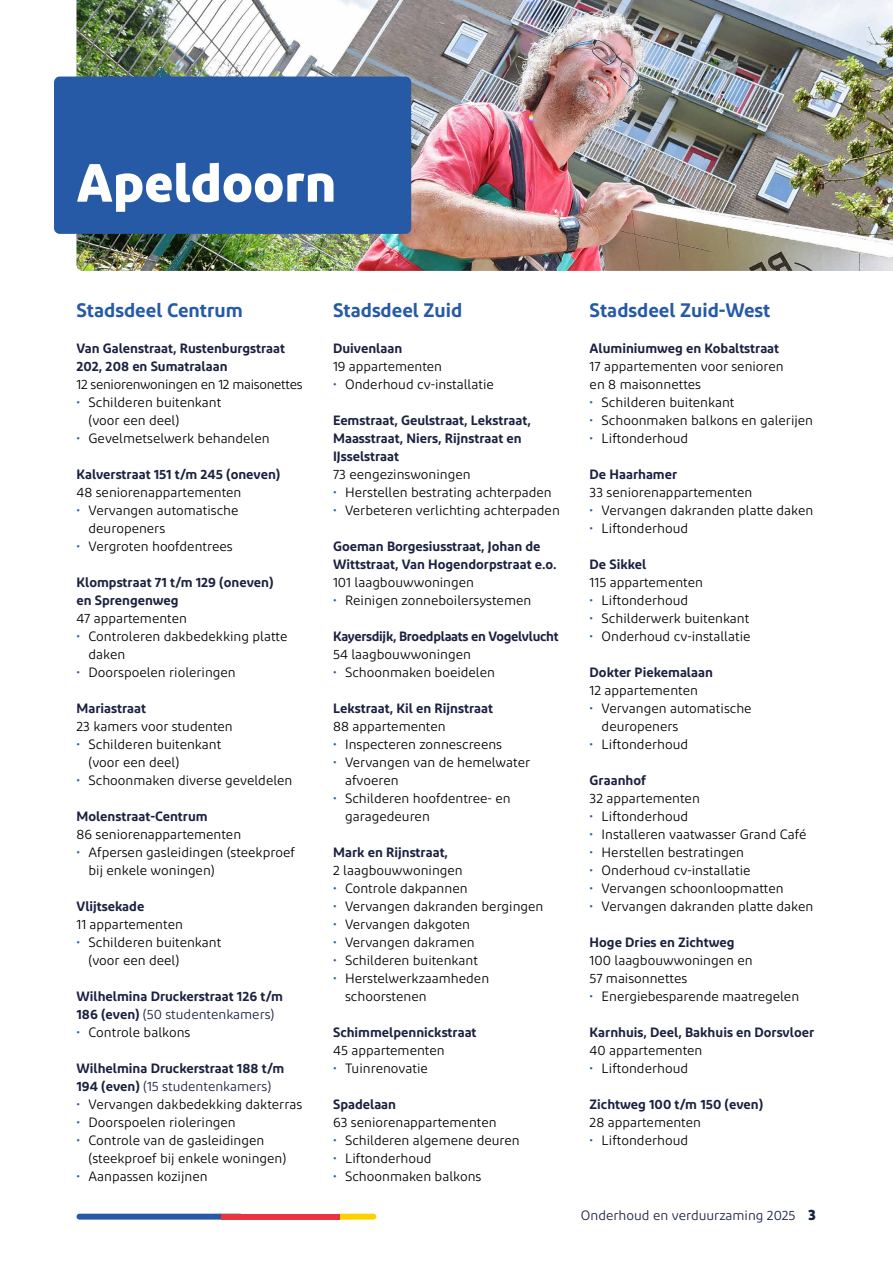
<style>
.page{position:relative;width:893px;height:1263px;background:#fff}
.page>*{position:absolute;margin:0;border:0;box-sizing:border-box;transform-origin:0 0}
.t1{font:700 53.7px "Diodrum Cyrillic";letter-spacing:.005em;color:#fff}
.t2{font:600 19.5px "Diodrum Cyrillic";color:#265aa6}
.t3{font:13.5px/18px "Diodrum Cyrillic";color:#000}
.t4{font:600 13.5px/18px "Diodrum Cyrillic";color:#1b2141}
.t5{font:600 13.5px "Diodrum Cyrillic";letter-spacing:-.02em;color:#1b2141}
.t6{font:13.5px "Diodrum Cyrillic";letter-spacing:-.02em;color:#000}
.t7{font:13.5px "Diodrum Cyrillic";color:#1b2141}
.s1{color:#265aa6}
.s2{font-weight:400}
.s3{font-weight:700;font-size:15px}
</style>
<div class="page">
<img style="left:77px;top:0;width:816px;height:271px">
<div style="left:54px;top:77px;width:357px;height:157px;background:#265aa6;border-radius:6px"></div>
<svg style="left:340px;top:1214px;width:36px;height:5px"></svg>
<svg style="left:77px;top:1214px;width:144px;height:5px"></svg>
<div style="left:221px;top:1214px;width:119px;height:5px;background:#e7343f"></div>
<h1 class="t1" style="left:77px;top:147px;width:261px">Apeldoorn</h1>
<h2 class="t2" style="left:77px;top:297px;width:168px">Stadsdeel Centrum</h2>
<p class="t4" style="left:77px;top:339px;width:210px">Van Galenstraat, Rustenburgstraat<br>202, 208 en Sumatralaan</p>
<p class="t6" style="left:77px;top:376px;width:227px">12 seniorenwoningen en 12 maisonettes</p>
<p class="t3" style="left:89px;top:393px;width:134px;text-indent:-12px"><span class="s1">•</span> Schilderen buitenkant (voor een deel)</p>
<p class="t3" style="left:77px;top:429px;width:195px"><span class="s1">•</span> Gevelmetselwerk behandelen</p>
<p class="t4" style="left:77px;top:465px;width:205px">Kalverstraat 151 t/m 245 (oneven)</p>
<p class="t3" style="left:77px;top:483px;width:166px">48 seniorenappartementen</p>
<p class="t3" style="left:89px;top:501px;width:152px;text-indent:-12px"><span class="s1">•</span> Vervangen automatische deuropeners</p>
<p class="t3" style="left:77px;top:537px;width:158px"><span class="s1">•</span> Vergroten hoofdentrees</p>
<p class="t4" style="left:77px;top:573px;width:198px">Klompstraat 71 t/m 129 (oneven) en Sprengenweg</p>
<p class="t3" style="left:77px;top:609px;width:112px">47 appartementen</p>
<p class="t3" style="left:89px;top:627px;width:200px;text-indent:-12px"><span class="s1">•</span> Controleren dakbedekking platte daken</p>
<p class="t3" style="left:77px;top:663px;width:161px"><span class="s1">•</span> Doorspoelen rioleringen</p>
<p class="t4" style="left:77px;top:699px;width:71px">Mariastraat</p>
<p class="t3" style="left:77px;top:717px;width:158px">23 kamers voor studenten</p>
<p class="t3" style="left:89px;top:735px;width:134px;text-indent:-12px"><span class="s1">•</span> Schilderen buitenkant (voor een deel)</p>
<p class="t3" style="left:77px;top:771px;width:217px"><span class="s1">•</span> Schoonmaken diverse geveldelen</p>
<p class="t4" style="left:77px;top:807px;width:133px">Molenstraat-Centrum</p>
<p class="t3" style="left:77px;top:825px;width:166px">86 seniorenappartementen</p>
<p class="t3" style="left:89px;top:843px;width:208px;text-indent:-12px"><span class="s1">•</span> Afpersen gasleidingen (steekproef bij enkele woningen)</p>
<p class="t4" style="left:77px;top:897px;width:69px">Vlijtsekade</p>
<p class="t3" style="left:77px;top:915px;width:108px">11 appartementen</p>
<p class="t3" style="left:89px;top:933px;width:134px;text-indent:-12px"><span class="s1">•</span> Schilderen buitenkant (voor een deel)</p>
<p class="t4" style="left:77px;top:987px;width:208px">Wilhelmina Druckerstraat 126 t/m<br>186 (even) <span class="s2">(50 studentenkamers)</span></p>
<p class="t3" style="left:77px;top:1023px;width:115px"><span class="s1">•</span> Controle balkons</p>
<p class="t4" style="left:77px;top:1059px;width:209px">Wilhelmina Druckerstraat 188 t/m<br>194 (even) <span class="s2">(15 studentenkamers)</span></p>
<p class="t3" style="left:77px;top:1095px;width:227px"><span class="s1">•</span> Vervangen dakbedekking dakterras</p>
<p class="t3" style="left:77px;top:1113px;width:161px"><span class="s1">•</span> Doorspoelen rioleringen</p>
<p class="t3" style="left:89px;top:1131px;width:199px;text-indent:-12px"><span class="s1">•</span> Controle van de gasleidingen (steekproef bij enkele woningen)</p>
<p class="t3" style="left:77px;top:1167px;width:133px"><span class="s1">•</span> Aanpassen kozijnen</p>
<h2 class="t2" style="left:333px;top:297px;width:131px">Stadsdeel Zuid</h2>
<p class="t4" style="left:333px;top:339px;width:71px">Duivenlaan</p>
<p class="t3" style="left:333px;top:357px;width:111px">19 appartementen</p>
<p class="t3" style="left:333px;top:375px;width:162px"><span class="s1">•</span> Onderhoud cv-installatie</p>
<p class="t4" style="left:333px;top:411px;width:199px">Eemstraat, Geulstraat, Lekstraat,<br>Maasstraat, Niers, Rijnstraat en<br>IJsselstraat</p>
<p class="t3" style="left:333px;top:465px;width:139px">73 eengezinswoningen</p>
<p class="t3" style="left:333px;top:483px;width:220px"><span class="s1">•</span> Herstellen bestrating achterpaden</p>
<p class="t3" style="left:333px;top:501px;width:228px"><span class="s1">•</span> Verbeteren verlichting achterpaden</p>
<p class="t4" style="left:333px;top:537px;width:225px">Goeman Borgesiusstraat, Johan de<br>Wittstraat, Van Hogendorpstraat e.o.</p>
<p class="t3" style="left:333px;top:573px;width:142px">101 laagbouwwoningen</p>
<p class="t3" style="left:333px;top:591px;width:200px"><span class="s1">•</span> Reinigen zonneboilersystemen</p>
<p class="t5" style="left:333px;top:627px;width:227px">Kayersdijk, Broedplaats en Vogelvlucht</p>
<p class="t3" style="left:333px;top:645px;width:139px">54 laagbouwwoningen</p>
<p class="t3" style="left:333px;top:663px;width:163px"><span class="s1">•</span> Schoonmaken boeidelen</p>
<p class="t4" style="left:333px;top:699px;width:161px">Lekstraat, Kil en Rijnstraat</p>
<p class="t3" style="left:333px;top:717px;width:114px">88 appartementen</p>
<p class="t3" style="left:333px;top:735px;width:170px"><span class="s1">•</span> Inspecteren zonnescreens</p>
<p class="t3" style="left:345px;top:753px;width:187px;text-indent:-12px"><span class="s1">•</span> Vervangen van de hemelwater afvoeren</p>
<p class="t3" style="left:345px;top:789px;width:167px;text-indent:-12px"><span class="s1">•</span> Schilderen hoofdentree- en garagedeuren</p>
<p class="t4" style="left:333px;top:843px;width:116px">Mark en Rijnstraat,</p>
<p class="t3" style="left:333px;top:861px;width:131px">2 laagbouwwoningen</p>
<p class="t3" style="left:333px;top:879px;width:136px"><span class="s1">•</span> Controle dakpannen</p>
<p class="t3" style="left:333px;top:897px;width:212px"><span class="s1">•</span> Vervangen dakranden bergingen</p>
<p class="t3" style="left:333px;top:915px;width:138px"><span class="s1">•</span> Vervangen dakgoten</p>
<p class="t3" style="left:333px;top:933px;width:143px"><span class="s1">•</span> Vervangen dakramen</p>
<p class="t3" style="left:333px;top:951px;width:146px"><span class="s1">•</span> Schilderen buitenkant</p>
<p class="t3" style="left:345px;top:969px;width:146px;text-indent:-12px"><span class="s1">•</span> Herstelwerkzaamheden schoorstenen</p>
<p class="t4" style="left:333px;top:1023px;width:145px">Schimmelpennickstraat</p>
<p class="t3" style="left:333px;top:1041px;width:113px">45 appartementen</p>
<p class="t3" style="left:333px;top:1059px;width:96px"><span class="s1">•</span> Tuinrenovatie</p>
<p class="t4" style="left:333px;top:1095px;width:65px">Spadelaan</p>
<p class="t3" style="left:333px;top:1113px;width:165px">63 seniorenappartementen</p>
<p class="t3" style="left:333px;top:1131px;width:188px"><span class="s1">•</span> Schilderen algemene deuren</p>
<p class="t3" style="left:333px;top:1149px;width:100px"><span class="s1">•</span> Liftonderhoud</p>
<p class="t3" style="left:333px;top:1167px;width:150px"><span class="s1">•</span> Schoonmaken balkons</p>
<h2 class="t2" style="left:590px;top:297px;width:182px">Stadsdeel Zuid-West</h2>
<p class="t4" style="left:590px;top:339px;width:191px">Aluminiumweg en Kobaltstraat</p>
<p class="t3" style="left:590px;top:357px;width:196px">17 appartementen voor senioren en 8 maisonnettes</p>
<p class="t3" style="left:590px;top:393px;width:146px"><span class="s1">•</span> Schilderen buitenkant</p>
<p class="t3" style="left:590px;top:411px;width:225px"><span class="s1">•</span> Schoonmaken balkons en galerijen</p>
<p class="t3" style="left:590px;top:429px;width:100px"><span class="s1">•</span> Liftonderhoud</p>
<p class="t4" style="left:590px;top:465px;width:89px">De Haarhamer</p>
<p class="t3" style="left:590px;top:483px;width:164px">33 seniorenappartementen</p>
<p class="t3" style="left:590px;top:501px;width:225px"><span class="s1">•</span> Vervangen dakranden platte daken</p>
<p class="t3" style="left:590px;top:519px;width:100px"><span class="s1">•</span> Liftonderhoud</p>
<p class="t4" style="left:590px;top:555px;width:58px">De Sikkel</p>
<p class="t3" style="left:590px;top:573px;width:115px">115 appartementen</p>
<p class="t3" style="left:590px;top:591px;width:100px"><span class="s1">•</span> Liftonderhoud</p>
<p class="t3" style="left:590px;top:609px;width:161px"><span class="s1">•</span> Schilderwerk buitenkant</p>
<p class="t3" style="left:590px;top:627px;width:162px"><span class="s1">•</span> Onderhoud cv-installatie</p>
<p class="t4" style="left:590px;top:663px;width:125px">Dokter Piekemalaan</p>
<p class="t3" style="left:590px;top:681px;width:110px">12 appartementen</p>
<p class="t3" style="left:602px;top:699px;width:152px;text-indent:-12px"><span class="s1">•</span> Vervangen automatische deuropeners</p>
<p class="t3" style="left:590px;top:735px;width:100px"><span class="s1">•</span> Liftonderhoud</p>
<p class="t4" style="left:590px;top:771px;width:58px">Graanhof</p>
<p class="t3" style="left:590px;top:789px;width:112px">32 appartementen</p>
<p class="t3" style="left:590px;top:807px;width:100px"><span class="s1">•</span> Liftonderhoud</p>
<p class="t3" style="left:590px;top:825px;width:218px"><span class="s1">•</span> Installeren vaatwasser Grand Café</p>
<p class="t3" style="left:590px;top:843px;width:156px"><span class="s1">•</span> Herstellen bestratingen</p>
<p class="t3" style="left:590px;top:861px;width:162px"><span class="s1">•</span> Onderhoud cv-installatie</p>
<p class="t3" style="left:590px;top:879px;width:196px"><span class="s1">•</span> Vervangen schoonloopmatten</p>
<p class="t3" style="left:590px;top:897px;width:225px"><span class="s1">•</span> Vervangen dakranden platte daken</p>
<p class="t4" style="left:590px;top:933px;width:146px">Hoge Dries en Zichtweg</p>
<p class="t3" style="left:590px;top:951px;width:165px">100 laagbouwwoningen en<br>57 maisonnettes</p>
<p class="t3" style="left:590px;top:987px;width:211px"><span class="s1">•</span> Energiebesparende maatregelen</p>
<p class="t4" style="left:590px;top:1023px;width:226px">Karnhuis, Deel, Bakhuis en Dorsvloer</p>
<p class="t3" style="left:590px;top:1041px;width:114px">40 appartementen</p>
<p class="t3" style="left:590px;top:1059px;width:100px"><span class="s1">•</span> Liftonderhoud</p>
<p class="t4" style="left:590px;top:1095px;width:175px">Zichtweg 100 t/m 150 (even)</p>
<p class="t3" style="left:590px;top:1113px;width:113px">28 appartementen</p>
<p class="t3" style="left:590px;top:1131px;width:100px"><span class="s1">•</span> Liftonderhoud</p>
<p class="t7" style="left:581px;top:1207px;width:236px">Onderhoud en verduurzaming 2025 <span class="s3">3</span></p>
</div>
